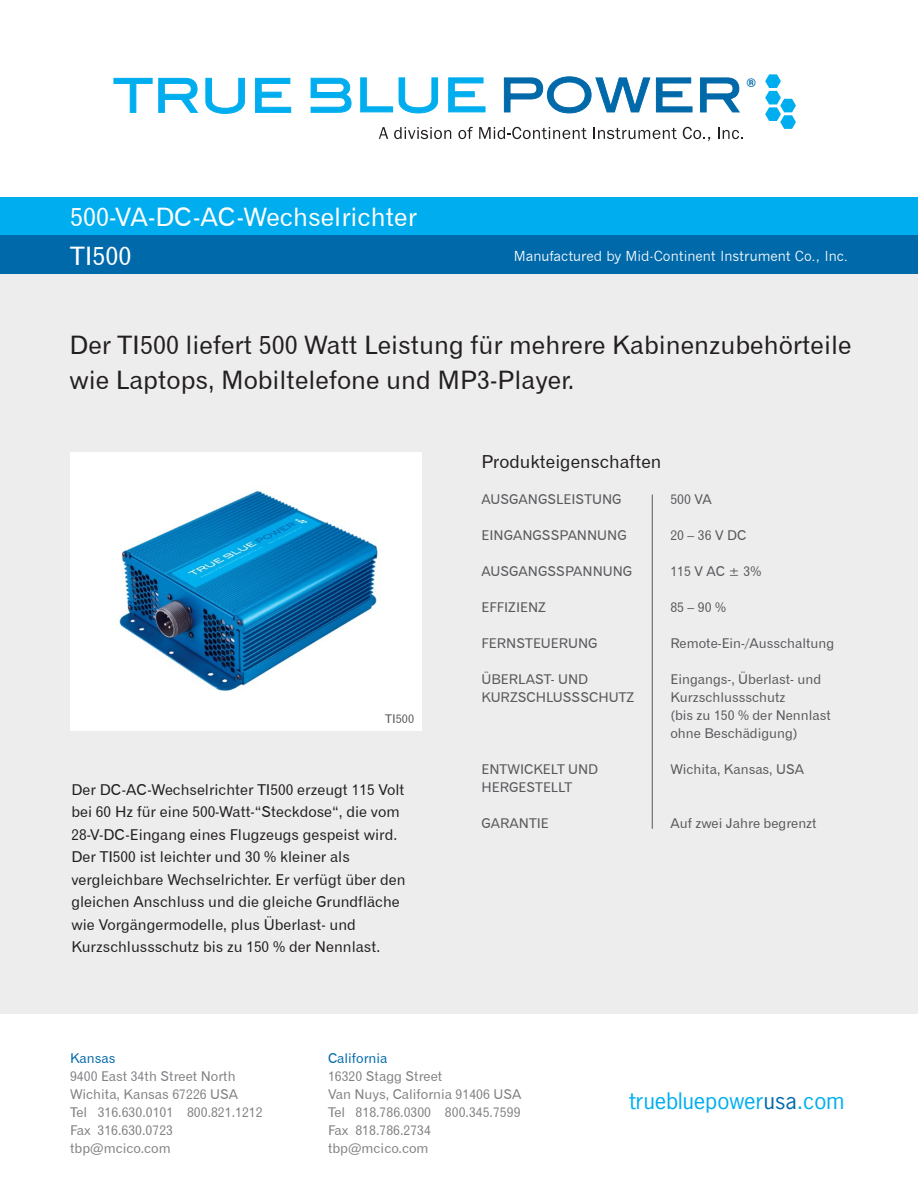
<style>
.page{position:relative;width:918px;height:1188px;background:#fff}
.page>*{position:absolute;margin:0;border:0;box-sizing:border-box;transform-origin:0 0}
.t1{font:25.5px/34.5px "Gothic 720 BT Roman B";color:#231f20}
.t2{font:25.5px/39px "Gothic 720 BT Roman B";color:#fff}
.t3{font:21.3px "News Gothic";color:#00aeef;scale:1.05 1}
.t4{font:18px "Gothic 720 BT Roman B";color:#231f20}
.t5{font:15px/22.5px "Gothic 720 BT Roman B";color:#231f20}
.t6{font:13.5px/18px "Gothic 720 BT Roman B";color:#58595b}
.t7{font:13.5px/18px "Gothic 720 BT Roman B";color:#808184}
.t8{font:13.5px "News Gothic";color:#fff}
.t9{font:13.5px "Gothic 720 BT Roman B";color:#0069aa}
.t10{font:12px "Gothic 720 BT Roman B";color:#58595b}
.t11{font:700 12px "Helvetica";color:#0069aa}
.s1{color:#0069aa}
</style>
<div class="page">
<div style="left:0;top:265px;width:918px;height:750px;background:#ededee"></div>
<div style="left:0;top:1014px;width:918px;height:174px;background:#fff"></div>
<div style="left:0;top:197px;width:918px;height:38px;background:#00aeef"></div>
<div style="left:0;top:235px;width:918px;height:38px;background:#0069aa"></div>
<img style="left:71px;top:452px;width:351px;height:278px">
<hr style="left:652px;top:495px;width:1px;height:334px;background:#58595b">
<svg style="left:379px;top:127px;width:9px;height:12px"></svg>
<svg style="left:394px;top:127px;width:57px;height:12px"></svg>
<svg style="left:458px;top:127px;width:15px;height:12px"></svg>
<svg style="left:479px;top:127px;width:108px;height:12px"></svg>
<svg style="left:593px;top:127px;width:84px;height:12px"></svg>
<svg style="left:683px;top:127px;width:27px;height:14px"></svg>
<svg style="left:718px;top:127px;width:25px;height:12px"></svg>
<svg style="left:113px;top:78px;width:85px;height:35px"></svg>
<svg style="left:205px;top:78px;width:40px;height:36px"></svg>
<svg style="left:255px;top:78px;width:36px;height:35px"></svg>
<svg style="left:504px;top:76px;width:146px;height:38px"></svg>
<svg style="left:656px;top:77px;width:37px;height:36px"></svg>
<svg style="left:700px;top:77px;width:40px;height:36px"></svg>
<svg style="left:360px;top:77px;width:78px;height:37px"></svg>
<svg style="left:448px;top:77px;width:38px;height:35px"></svg>
<svg style="left:310px;top:78px;width:42px;height:35px"></svg>
<svg style="left:765px;top:74px;width:31px;height:55px"></svg>
<h1 class="t2" style="left:70px;top:197px;width:348px">500-VA-DC-AC-Wechselrichter<br>TI500</h1>
<p class="t11" style="left:747px;top:73px;width:10px">®</p>
<p class="t8" style="left:514px;top:249px;width:336px">Manufactured by Mid-Continent Instrument Co., Inc.</p>
<h1 class="t1" style="left:70px;top:328px;width:783px">Der TI500 liefert 500 Watt Leistung für mehrere Kabinenzubehörteile wie Laptops, Mobiltelefone und MP3-Player.</h1>
<p class="t10" style="left:385px;top:711px;width:30px">TI500</p>
<p class="t5" style="left:71px;top:778px;width:336px">Der DC-AC-Wechselrichter TI500 erzeugt 115 Volt bei 60 Hz für eine 500-Watt-“Steckdose“, die vom 28-V-DC-Eingang eines Flugzeugs gespeist wird.<br>Der TI500 ist leichter und 30 % kleiner als vergleichbare Wechselrichter. Er verfügt über den gleichen Anschluss und die gleiche Grundfläche wie Vorgängermodelle, plus Überlast- und Kurzschlussschutz bis zu 150 % der Nennlast.</p>
<p class="t4" style="left:482px;top:451px;width:181px">Produkteigenschaften</p>
<p class="t6" style="left:482px;top:490px;width:142px">AUSGANGSLEISTUNG</p>
<p class="t6" style="left:670px;top:490px;width:43px">500 VA</p>
<p class="t6" style="left:482px;top:526px;width:147px">EINGANGSSPANNUNG</p>
<p class="t6" style="left:670px;top:526px;width:77px">20 – 36 V DC</p>
<p class="t6" style="left:482px;top:562px;width:152px">AUSGANGSSPANNUNG</p>
<p class="t6" style="left:670px;top:562px;width:93px">115 V AC ± 3%</p>
<p class="t6" style="left:482px;top:598px;width:66px">EFFIZIENZ</p>
<p class="t6" style="left:670px;top:598px;width:57px">85 – 90 %</p>
<p class="t6" style="left:482px;top:634px;width:118px">FERNSTEUERUNG</p>
<p class="t6" style="left:670px;top:634px;width:165px">Remote-Ein-/Ausschaltung</p>
<p class="t6" style="left:482px;top:670px;width:108px">ÜBERLAST- UND</p>
<p class="t6" style="left:670px;top:670px;width:152px">Eingangs-, Überlast- und</p>
<p class="t6" style="left:482px;top:688px;width:154px">KURZSCHLUSSSCHUTZ</p>
<p class="t6" style="left:670px;top:688px;width:162px">Kurzschlussschutz<br>(bis zu 150 % der Nennlast ohne Beschädigung)</p>
<p class="t6" style="left:482px;top:760px;width:118px">ENTWICKELT UND</p>
<p class="t6" style="left:670px;top:760px;width:135px">Wichita, Kansas, USA</p>
<p class="t6" style="left:482px;top:778px;width:92px">HERGESTELLT</p>
<p class="t6" style="left:482px;top:814px;width:69px">GARANTIE</p>
<p class="t6" style="left:670px;top:814px;width:148px">Auf zwei Jahre begrenzt</p>
<p class="t9" style="left:70px;top:1050px;width:47px">Kansas</p>
<p class="t7" style="left:70px;top:1067px;width:194px">9400 East 34th Street North<br>Wichita, Kansas 67226 USA<br>Tel 316.630.0101 800.821.1212<br>Fax 316.630.0723 tbp@mcico.com</p>
<p class="t9" style="left:328px;top:1050px;width:61px">California</p>
<p class="t7" style="left:328px;top:1067px;width:195px">16320 Stagg Street<br>Van Nuys, California 91406 USA<br>Tel 818.786.0300 800.345.7599<br>Fax 818.786.2734 tbp@mcico.com</p>
<h2 class="t3" style="left:629px;top:1088px;width:207px">truebluepower<span class="s1">usa</span>.com</h2>
</div>
